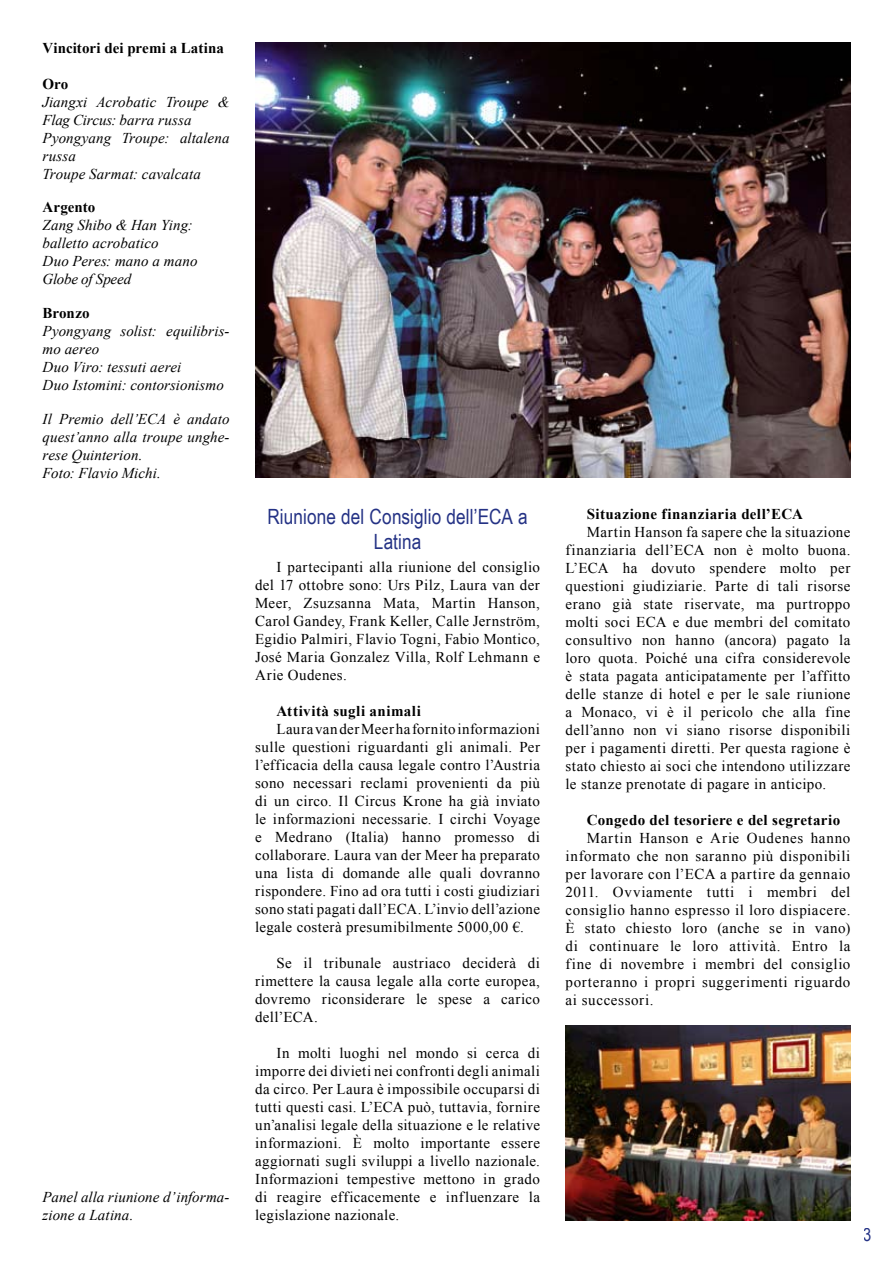
<style>
.page{position:relative;width:893px;height:1263px;background:#fff}
.page>*{position:absolute;margin:0;border:0;box-sizing:border-box;transform-origin:0 0}
.t1{font:21px/25.2px "Arial Narrow";letter-spacing:.005em;color:#243285;text-align:center}
.t2{font:18px "Arial Narrow";color:#243285}
.t3{font:15px/18px "Times New Roman";letter-spacing:.03em;color:#000;text-align:justify}
.t4{font:italic 15px/18px "Times New Roman";letter-spacing:.005em;color:#000}
.t5{font:700 15px "Times New Roman";letter-spacing:.02em;color:#000}
.t6{font:700 15px "Times New Roman";color:#000}
</style>
<div class="page">
<img style="left:566px;top:1025px;width:284px;height:195px">
<img style="left:255px;top:43px;width:595px;height:435px">
<p class="t6" style="left:43px;top:37px;width:183px">Vincitori dei premi a Latina</p>
<p class="t5" style="left:43px;top:73px;width:27px">Oro</p>
<p class="t4" style="left:43px;top:92px;width:189px">Jiangxi Acrobatic Troupe &amp;<br>Flag Circus: barra russa<br>Pyongyang Troupe: altalena russa<br>Troupe Sarmat: cavalcata</p>
<p class="t5" style="left:43px;top:197px;width:54px">Argento</p>
<p class="t4" style="left:43px;top:216px;width:156px">Zang Shibo &amp; Han Ying: balletto acrobatico<br>Duo Peres: mano a mano<br>Globe of Speed</p>
<p class="t5" style="left:43px;top:303px;width:49px">Bronzo</p>
<p class="t4" style="left:43px;top:322px;width:189px">Pyongyang solist: equilibris&shy;mo aereo<br>Duo Viro: tessuti aerei<br>Duo Istomini: contorsionismo</p>
<p class="t4" style="left:43px;top:410px;width:189px">Il Premio dell’ECA è andato quest’anno alla troupe unghe&shy;rese Quinterion.<br>Foto: Flavio Michi.</p>
<p class="t4" style="left:43px;top:1187px;width:189px">Panel alla riunione d’informa&shy;zione a Latina.</p>
<h1 class="t1" style="left:267px;top:503px;width:262px">Riunione del Consiglio dell’ECA a<br>Latina</h1>
<p class="t3" style="left:255px;top:557px;width:286px;text-indent:21px">I partecipanti alla riunione del consiglio del 17 ottobre sono: Urs Pilz, Laura van der Meer, Zsuzsanna Mata, Martin Hanson, Carol Gandey, Frank Keller, Calle Jernström, Egidio Palmiri, Flavio Togni, Fabio Montico, José Maria Gonzalez Villa, Rolf Lehmann e Arie Oudenes.</p>
<p class="t5" style="left:276px;top:700px;width:146px">Attività sugli animali</p>
<p class="t3" style="left:255px;top:719px;width:286px;text-indent:21px">Laura van der Meer ha fornito informazioni sulle questioni riguardanti gli animali. Per l’efficacia della causa legale contro l’Austria sono necessari reclami provenienti da più di un circo. Il Circus Krone ha già inviato le informazioni necessarie. I circhi Voyage e Medrano (Italia) hanno promesso di collaborare. Laura van der Meer ha preparato una lista di domande alle quali dovranno rispondere. Fino ad ora tutti i costi giudiziari sono stati pagati dall’ECA. L’invio dell’azione legale costerà presumibilmente 5000,00 €.</p>
<p class="t3" style="left:255px;top:953px;width:286px;text-indent:21px">Se il tribunale austriaco deciderà di rimettere la causa legale alla corte europea, dovremo riconsiderare le spese a carico dell’ECA.</p>
<p class="t3" style="left:255px;top:1043px;width:286px;text-indent:21px">In molti luoghi nel mondo si cerca di imporre dei divieti nei confronti degli animali da circo. Per Laura è impossibile occuparsi di tutti questi casi. L’ECA può, tuttavia, fornire un’analisi legale della situazione e le relative informazioni. È molto importante essere aggiornati sugli sviluppi a livello nazionale.<br>Informazioni tempestive mettono in grado di reagire efficacemente e influenzare la legislazione nazionale.</p>
<p class="t5" style="left:587px;top:504px;width:218px">Situazione finanziaria dell’ECA</p>
<p class="t3" style="left:566px;top:523px;width:286px;text-indent:21px">Martin Hanson fa sapere che la situazione finanziaria dell’ECA non è molto buona.<br>L’ECA ha dovuto spendere molto per questioni giudiziarie. Parte di tali risorse erano già state riservate, ma purtroppo molti soci ECA e due membri del comitato consultivo non hanno (ancora) pagato la loro quota. Poiché una cifra considerevole è stata pagata anticipatamente per l’affitto delle stanze di hotel e per le sale riunione a Monaco, vi è il pericolo che alla fine dell’anno non vi siano risorse disponibili per i pagamenti diretti. Per questa ragione è stato chiesto ai soci che intendono utilizzare le stanze prenotate di pagare in anticipo.</p>
<p class="t5" style="left:587px;top:810px;width:255px">Congedo del tesoriere e del segretario</p>
<p class="t3" style="left:566px;top:829px;width:286px;text-indent:21px">Martin Hanson e Arie Oudenes hanno informato che non saranno più disponibili per lavorare con l’ECA a partire da gennaio 2011. Ovviamente tutti i membri del consiglio hanno espresso il loro dispiacere.<br>È stato chiesto loro (anche se in vano) di continuare le loro attività. Entro la fine di novembre i membri del consiglio porteranno i propri suggerimenti riguardo ai successori.</p>
<p class="t2" style="left:864px;top:1222px;width:10px">3</p>
</div>
